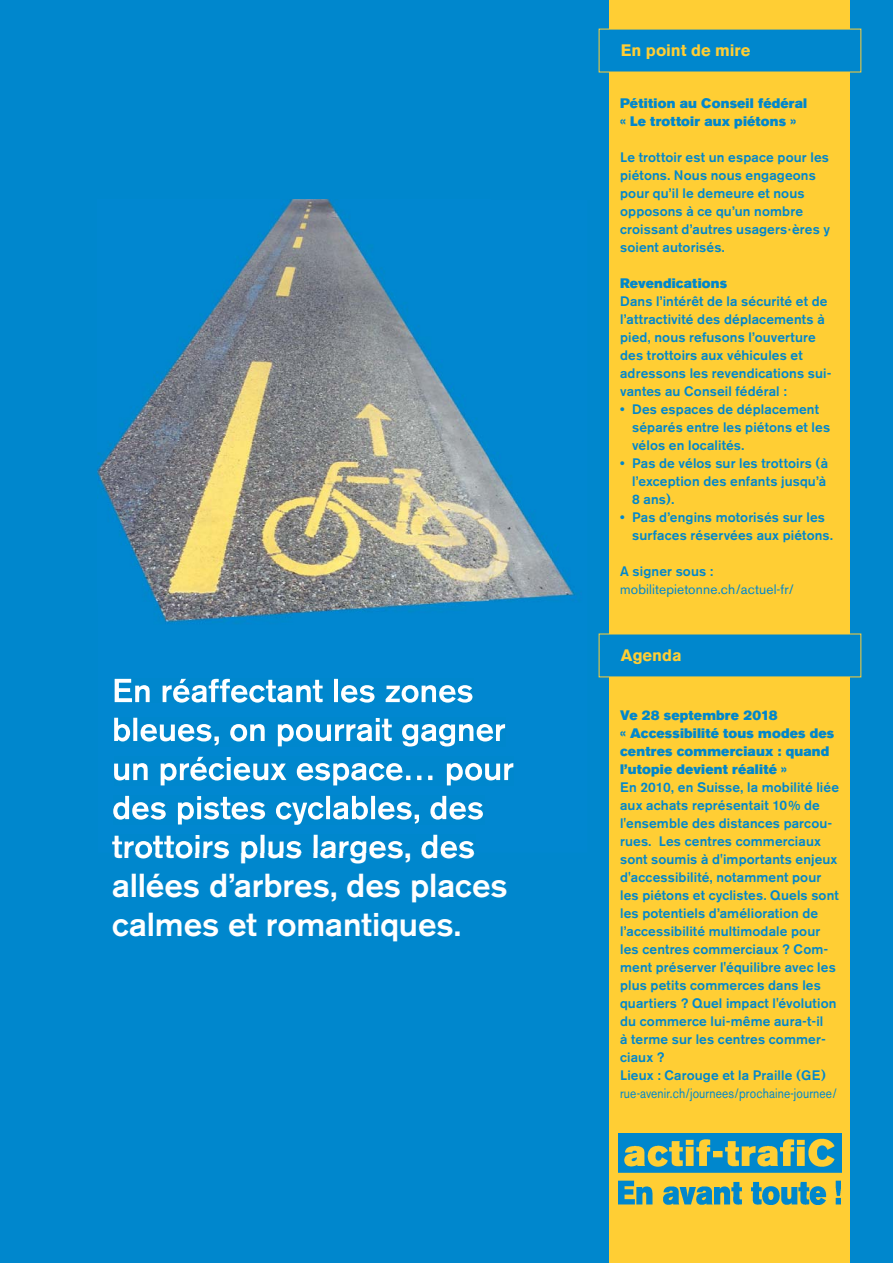
<style>
.page{position:relative;width:893px;height:1263px;background:#0087cd}
.page>*{position:absolute;margin:0;border:0;box-sizing:border-box;transform-origin:0 0}
.t1{font:500 33px/39px "Akzidenz Grotesk BE";color:#fff}
.t2{font:700 16.5px "Akzidenz Grotesk BE";color:#ffce34}
.t3{font:500 13.65px/18px "Akzidenz Grotesk BE";letter-spacing:.01em;color:#0087cd}
.t4{font:13.65px/18px "Akzidenz Grotesk BE Super";letter-spacing:.015em;color:#0087cd}
.t5{font:13.65px "Akzidenz Grotesk BE";letter-spacing:.01em;color:#0087cd;scale:.87 1}
.t6{font:13.65px "Akzidenz Grotesk BE";letter-spacing:.01em;color:#0087cd}
</style>
<div class="page">
<div style="left:609px;top:0;width:241px;height:1263px;background:#ffce34"></div>
<div style="left:599px;top:29px;width:262px;height:43px;background:#0087cd"></div>
<div style="left:599px;top:634px;width:262px;height:43px;background:#0087cd"></div>
<img style="left:619px;top:1134px;width:222px;height:71px">
<img style="left:98px;top:200px;width:477px;height:635px">
<img style="left:311px;top:679px;width:163px;height:23px">
<img style="left:115px;top:679px;width:196px;height:23px">
<img style="left:114px;top:718px;width:392px;height:29px">
<img style="left:114px;top:718px;width:254px;height:28px">
<img style="left:362px;top:757px;width:152px;height:28px">
<img style="left:114px;top:757px;width:248px;height:28px">
<img style="left:338px;top:796px;width:146px;height:29px">
<img style="left:113px;top:796px;width:225px;height:29px">
<img style="left:339px;top:835px;width:135px;height:18px">
<img style="left:112px;top:835px;width:224px;height:18px">
<h1 class="t1" style="left:112px;top:830px;width:397px">trottoirs plus larges, des allées d’arbres, des places calmes et romantiques.</h1>
<p class="t2" style="left:621px;top:45px;width:131px">En point de mire</p>
<p class="t4" style="left:620px;top:95px;width:188px">Pétition au Conseil fédéral « Le trottoir aux piétons »</p>
<p class="t3" style="left:620px;top:149px;width:211px">Le trottoir est un espace pour les piétons. Nous nous engageons pour qu’il le demeure et nous opposons à ce qu’un nombre croissant d’autres usagers·ères y soient autorisés.</p>
<p class="t4" style="left:620px;top:275px;width:109px">Revendications</p>
<p class="t3" style="left:620px;top:293px;width:213px">Dans l’intérêt de la sécurité et de l’attractivité des déplacements à pied, nous refusons l’ouverture des trottoirs aux véhicules et adressons les revendications sui&shy;vantes au Conseil fédéral :</p>
<p class="t3" style="left:632px;top:401px;width:200px;text-indent:-12px">• Des espaces de déplacement séparés entre les piétons et les vélos en localités.</p>
<p class="t3" style="left:632px;top:455px;width:198px;text-indent:-12px">• Pas de vélos sur les trottoirs (à l’exception des enfants jusqu’à<br>8 ans).</p>
<p class="t3" style="left:632px;top:509px;width:202px;text-indent:-12px">• Pas d’engins motorisés sur les surfaces réservées aux piétons.</p>
<p class="t3" style="left:620px;top:563px;width:95px">A signer sous :</p>
<p class="t6" style="left:620px;top:584px;width:175px">mobilitepietonne.ch/actuel-fr/</p>
<p class="t2" style="left:621px;top:650px;width:63px">Agenda</p>
<p class="t4" style="left:620px;top:707px;width:216px">Ve 28 septembre 2018<br>« Accessibilité tous modes des centres commerciaux : quand l’utopie devient réalité »</p>
<p class="t3" style="left:620px;top:779px;width:220px">En 2010, en Suisse, la mobilité liée aux achats représentait 10% de l'ensemble des distances parcou&shy;rues. Les centres commerciaux sont soumis à d'importants enjeux d'accessibilité, notamment pour les piétons et cyclistes. Quels sont les potentiels d’amélioration de l’accessibilité multimodale pour les centres commerciaux ? Com&shy;ment préserver l'équilibre avec les plus petits commerces dans les quartiers ? Quel impact l'évolution du commerce lui-même aura-t-il<br>à terme sur les centres commer&shy;ciaux ?<br>Lieux : Carouge et la Praille (GE)</p>
<p class="t5" style="left:620px;top:1088px;width:250px">rue-avenir.ch/journees/prochaine-journee/</p>
</div>
